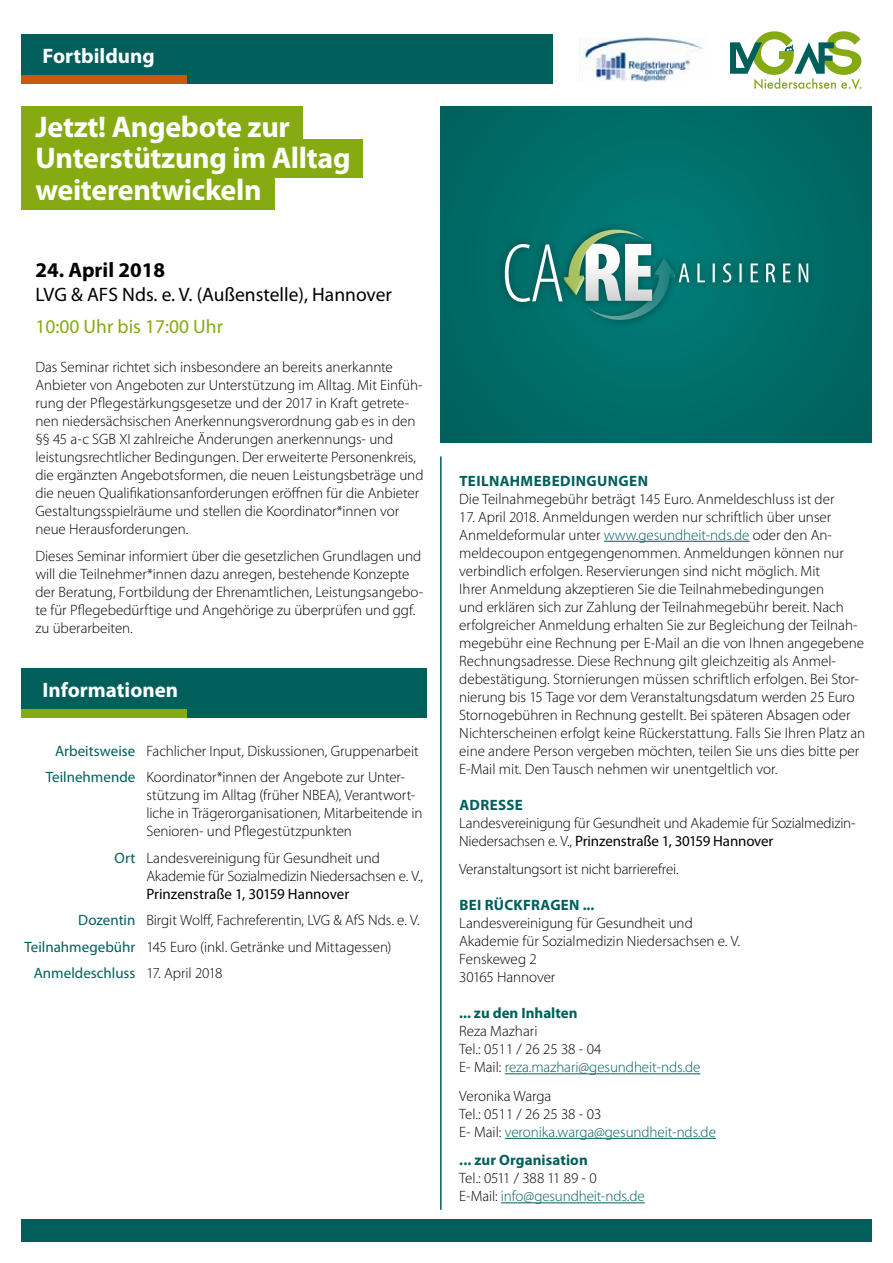
<style>
.page{position:relative;width:893px;height:1263px;background:#fff}
.page>*{position:absolute;margin:0;border:0;box-sizing:border-box;transform-origin:0 0}
.t1{font:700 30px/31.5px "Myriad Pro";letter-spacing:-.01em;color:#fff}
.t2{font:700 21px "Myriad Pro";color:#fff}
.t3{font:700 21px "Myriad Pro";color:#000}
.t4{font:19.5px "Myriad Pro";color:#000}
.t5{font:19.5px "Myriad Pro";color:#86aa11}
.t6{font:300 15px/18px "Myriad Pro";color:#000}
.t7{font:15px/26.5px "Myriad Pro";color:#005f5b;text-align:right}
.t8{font:700 15px "Myriad Pro";letter-spacing:.02em;color:#005f5b}
.t9{font:15px "Myriad Pro";color:#000}
.t10{font:700 15px "Myriad Pro";color:#005f5b}
.s1{color:#005f5b}
.s2{font-weight:400}
</style>
<div class="page">
<div style="left:21px;top:34px;width:532px;height:49px;background:#005f5b"></div>
<img style="left:579px;top:37px;width:124px;height:45px">
<div style="left:21px;top:106px;width:282px;height:39px;background:#86aa11"></div>
<div style="left:21px;top:139px;width:342px;height:39px;background:#86aa11"></div>
<div style="left:21px;top:171px;width:254px;height:38px;background:#86aa11"></div>
<svg style="left:730px;top:31px;width:131px;height:58px"></svg>
<hr style="left:440px;top:456px;width:2px;height:754px;background:#005f5b">
<hr style="left:604px;top:541px;width:145px;height:1px;background:#005f5b">
<hr style="left:505px;top:1073px;width:195px;height:1px;background:#005f5b">
<hr style="left:505px;top:1138px;width:211px;height:1px;background:#005f5b">
<hr style="left:501px;top:1202px;width:144px;height:1px;background:#005f5b">
<div style="left:21px;top:75px;width:166px;height:9px;background:#c75a0e"></div>
<div style="left:21px;top:1219px;width:851px;height:23px;background:#005f5b"></div>
<div style="left:441px;top:106px;width:431px;height:336px;background:#006b67"></div>
<div style="left:496px;top:221px;width:322px;height:108px;background:#00716c"></div>
<svg style="left:505px;top:230px;width:303px;height:91px"></svg>
<div style="left:21px;top:668px;width:406px;height:49px;background:#005f5b"></div>
<div style="left:21px;top:709px;width:166px;height:8px;background:#86aa11"></div>
<h2 class="t2" style="left:43px;top:42px;width:114px">Fortbildung</h2>
<h1 class="t1" style="left:35px;top:110px;width:317px">Jetzt! Angebote zur<br>Unterstützung im Alltag weiterentwickeln</h1>
<h2 class="t3" style="left:35px;top:256px;width:131px">24. April 2018</h2>
<h3 class="t4" style="left:35px;top:282px;width:358px">LVG &amp; AFS Nds. e. V. (Außenstelle), Hannover</h3>
<h3 class="t5" style="left:35px;top:314px;width:189px">10:00 Uhr bis 17:00 Uhr</h3>
<p class="t6" style="left:35px;top:358px;width:390px">Das Seminar richtet sich insbesondere an bereits anerkannte Anbieter von Angeboten zur Unterstützung im Alltag. Mit Einfüh&shy;rung der Pflegestärkungsgesetze und der 2017 in Kraft getrete&shy;nen niedersächsischen Anerkennungsverordnung gab es in den §§ 45 a-c SGB XI zahlreiche Änderungen anerkennungs- und leistungsrechtlicher Bedingungen. Der erweiterte Personenkreis, die ergänzten Angebotsformen, die neuen Leistungsbeträge und die neuen Qualifikationsanforderungen eröffnen für die Anbieter Gestaltungsspielräume und stellen die Koordinator*innen vor neue Herausforderungen.</p>
<p class="t6" style="left:35px;top:546px;width:389px">Dieses Seminar informiert über die gesetzlichen Grundlagen und will die Teilnehmer*innen dazu anregen, bestehende Konzepte der Beratung, Fortbildung der Ehrenamtlichen, Leistungsangebo&shy;te für Pflegebedürftige und Angehörige zu überprüfen und ggf. zu überarbeiten.</p>
<h2 class="t2" style="left:43px;top:676px;width:137px">Informationen</h2>
<p class="t7" style="left:46px;top:737px;width:91px">Arbeitsweise<br>Teilnehmende</p>
<p class="t7" style="left:115px;top:844px;width:22px">Ort</p>
<p class="t7" style="left:24px;top:906px;width:112px">Dozentin<br>Teilnahmegebühr<br>Anmeldeschluss</p>
<p class="t6" style="left:146px;top:737px;width:274px;line-height:26.5px">Fachlicher Input, Diskussionen, Gruppenarbeit<br>Koordinator*innen der Angebote zur Unter-</p>
<p class="t6" style="left:146px;top:786px;width:278px">stützung im Alltag (früher NBEA), Verantwort&shy;liche in Trägerorganisationen, Mitarbeitende in<br>Senioren- und Pflegestützpunkten</p>
<p class="t6" style="left:146px;top:848px;width:278px">Landesvereinigung für Gesundheit und<br>Akademie für Sozialmedizin Niedersachsen e. V.,</p>
<p class="t9" style="left:146px;top:884px;width:204px">Prinzenstraße 1, 30159 Hannover</p>
<p class="t6" style="left:146px;top:907px;width:275px;line-height:26.5px">Birgit Wolff, Fachreferentin, LVG &amp; AfS Nds. e. V.<br>145 Euro (inkl. Getränke und Mittagessen)</p>
<p class="t6" style="left:146px;top:964px;width:77px">17. April 2018</p>
<p class="t8" style="left:459px;top:471px;width:190px">TEILNAHMEBEDINGUNGEN</p>
<p class="t6" style="left:459px;top:490px;width:377px">Die Teilnahmegebühr beträgt 145 Euro. Anmeldeschluss ist der</p>
<p class="t6" style="left:459px;top:508px;width:407px">17. April 2018. Anmeldungen werden nur schriftlich über unser Anmeldeformular unter <span class="s1">www.gesundheit-nds.de</span> oder den An&shy;meldecoupon entgegengenommen. Anmeldungen können nur verbindlich erfolgen. Reservierungen sind nicht möglich. Mit<br>Ihrer Anmeldung akzeptieren Sie die Teilnahmebedingungen<br>und erklären sich zur Zahlung der Teilnahmegebühr bereit. Nach erfolgreicher Anmeldung erhalten Sie zur Begleichung der Teilnah&shy;megebühr eine Rechnung per E-Mail an die von Ihnen angegebene Rechnungsadresse. Diese Rechnung gilt gleichzeitig als Anmel&shy;debestätigung. Stornierungen müssen schriftlich erfolgen. Bei Stor&shy;nierung bis 15 Tage vor dem Veranstaltungsdatum werden 25 Euro Stornogebühren in Rechnung gestellt. Bei späteren Absagen oder Nichterscheinen erfolgt keine Rückerstattung. Falls Sie Ihren Platz an eine andere Person vergeben möchten, teilen Sie uns dies bitte per E-Mail mit. Den Tausch nehmen wir unentgeltlich vor.</p>
<p class="t8" style="left:459px;top:795px;width:65px">ADRESSE</p>
<p class="t6" style="left:459px;top:814px;width:398px">Landesvereinigung für Gesundheit und Akademie für Sozialmedizin-<br>Niedersachsen e. V., <span class="s2">Prinzenstraße 1, 30159 Hannover</span></p>
<p class="t6" style="left:459px;top:860px;width:221px">Veranstaltungsort ist nicht barrierefrei.</p>
<p class="t8" style="left:459px;top:895px;width:137px">BEI RÜCKFRAGEN ...</p>
<p class="t6" style="left:459px;top:914px;width:282px">Landesvereinigung für Gesundheit und<br>Akademie für Sozialmedizin Niedersachsen e. V.<br>Fenskeweg 2<br>30165 Hannover</p>
<p class="t10" style="left:459px;top:1003px;width:120px">... zu den Inhalten</p>
<p class="t6" style="left:459px;top:1022px;width:243px">Reza Mazhari<br>Tel.: 0511 / 26 25 38 - 04<br>E- Mail: <span class="s1">reza.mazhari@gesundheit-nds.de</span></p>
<p class="t6" style="left:459px;top:1087px;width:258px">Veronika Warga<br>Tel.: 0511 / 26 25 38 - 03<br>E- Mail: <span class="s1">veronika.warga@gesundheit-nds.de</span></p>
<p class="t8" style="left:459px;top:1150px;width:130px">... zur Organisation</p>
<p class="t6" style="left:459px;top:1169px;width:187px">Tel.: 0511 / 388 11 89 - 0<br>E-Mail: <span class="s1">info@gesundheit-nds.de</span></p>
</div>
